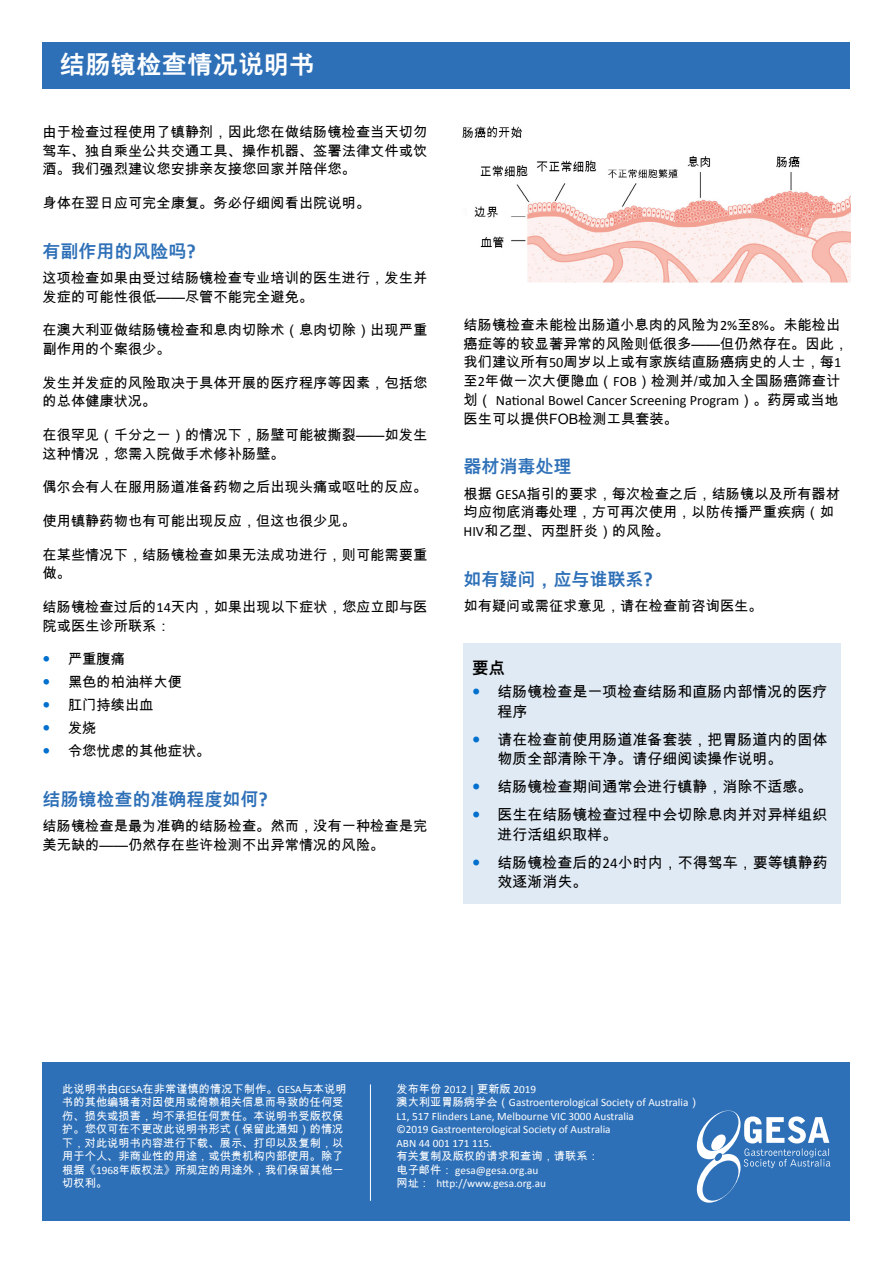
<style>
.page{position:relative;width:893px;height:1263px;background:#fff}
.page>*{position:absolute;margin:0;border:0;box-sizing:border-box;transform-origin:0 0}
.t1{font:700 25.5px "Arial Unicode MS";color:#fff}
.t2{font:700 18px "Arial Unicode MS";color:#2e70b8}
.t3{font:700 16.5px "Arial Unicode MS";color:#000}
.t4{font:15px/19.5px "Arial Unicode MS";color:#000}
.t5{font:14.25px/18.8px "Arial Unicode MS";color:#000}
.t6{font:14.25px "Calibri";color:#000}
.t7{font:11.25px/13.5px "Calibri";color:#fff}
.t8{font:11.25px/13.5px "Arial Unicode MS";color:#fff}
.s1{font-family:"Calibri";font-size:20.25px}
.s2{font-family:"Calibri"}
.s3{font-family:"Arial Unicode MS"}
</style>
<div class="page">
<div style="left:43px;top:43px;width:807px;height:46px;background:#2e70b8"></div>
<img style="left:462px;top:126px;width:388px;height:157px">
<div style="left:463px;top:643px;width:378px;height:261px;background:#e0eaf4"></div>
<div style="left:43px;top:1062px;width:807px;height:158px;background:#2e70b8"></div>
<svg style="left:697px;top:1110px;width:133px;height:93px"></svg>
<hr style="left:370px;top:1084px;width:1px;height:117px;background:#fff">
<h1 class="t1" style="left:60px;top:46px;width:256px">结肠镜检查情况说明书</h1>
<p class="t5" style="left:43px;top:122px;width:386px;text-align:justify">由于检查过程使用了镇静剂，因此您在做结肠镜检查当天切勿驾车、独自乘坐公共交通工具、操作机器、签署法律文件或饮酒。我们强烈建议您安排亲友接您回家并陪伴您。</p>
<p class="t5" style="left:43px;top:193px;width:329px">身体在翌日应可完全康复。务必仔细阅看出院说明。</p>
<p class="t2" style="left:43px;top:238px;width:155px">有副作用的风险吗<span class="s1">?</span></p>
<p class="t5" style="left:43px;top:268px;width:386px">这项检查如果由受过结肠镜检查专业培训的医生进行，发生并发症的可能性很低——尽管不能完全避免。</p>
<p class="t5" style="left:43px;top:321px;width:386px">在澳大利亚做结肠镜检查和息肉切除术（息肉切除）出现严重副作用的个案很少。</p>
<p class="t5" style="left:43px;top:373px;width:386px">发生并发症的风险取决于具体开展的医疗程序等因素，包括您的总体健康状况。</p>
<p class="t5" style="left:43px;top:425px;width:386px">在很罕见（千分之一）的情况下，肠壁可能被撕裂——如发生这种情况，您需入院做手术修补肠壁。</p>
<p class="t5" style="left:43px;top:478px;width:386px">偶尔会有人在服用肠道准备药物之后出现头痛或呕吐的反应。</p>
<p class="t5" style="left:43px;top:511px;width:315px">使用镇静药物也有可能出现反应，但这也很少见。</p>
<p class="t5" style="left:43px;top:545px;width:386px">在某些情况下，结肠镜检查如果无法成功进行，则可能需要重做。</p>
<p class="t5" style="left:43px;top:597px;width:386px">结肠镜检查过后的<span class="s2">14</span>天内，如果出现以下症状，您应立即与医院或医生诊所联系：</p>
<p class="t5" style="left:68px;top:648px;width:144px;line-height:23px">严重腹痛<br>黑色的柏油样大便<br>肛门持续出血<br>发烧<br>令您忧虑的其他症状。</p>
<p class="t2" style="left:43px;top:787px;width:227px">结肠镜检查的准确程度如何<span class="s1">?</span></p>
<p class="t5" style="left:43px;top:817px;width:386px">结肠镜检查是最为准确的结肠检查。然而，没有一种检查是完美无缺的——仍然存在些许检测不出异常情况的风险。</p>
<p class="t5" style="left:463px;top:315px;width:386px">结肠镜检查未能检出肠道小息肉的风险为<span class="s2">2%</span>至<span class="s2">8%</span>。未能检出癌症等的较显著异常的风险则低很多——但仍然存在。因此，我们建议所有<span class="s2">50</span>周岁以上或有家族结直肠癌病史的人士，每<span class="s2">1</span>至<span class="s2">2</span>年做一次大便隐血（<span class="s2">FOB</span>）检测并/或加入全国肠癌筛查计</p>
<p class="t6" style="left:463px;top:391px;width:377px"><span class="s3">划（</span> National Bowel Cancer Screening Program<span class="s3">）。药房或当地</span></p>
<p class="t5" style="left:463px;top:409px;width:216px">医生可以提供FOB检测工具套装。</p>
<p class="t2" style="left:463px;top:454px;width:109px">器材消毒处理</p>
<p class="t5" style="left:463px;top:484px;width:378px">根据 <span class="s2">GESA</span>指引的要求，每次检查之后，结肠镜以及所有器材均应彻底消毒处理，方可再次使用，以防传播严重疾病（如<br><span class="s2">HIV</span>和乙型、丙型肝炎）的风险。</p>
<p class="t2" style="left:463px;top:566px;width:191px">如有疑问，应与谁联系<span class="s1">?</span></p>
<p class="t5" style="left:463px;top:596px;width:301px">如有疑问或需征求意见，请在检查前咨询医生。</p>
<p class="t3" style="left:472px;top:655px;width:34px">要点</p>
<p class="t4" style="left:497px;top:682px;width:331px">结肠镜检查是一项检查结肠和直肠内部情况的医疗程序</p>
<p class="t4" style="left:497px;top:729px;width:331px">请在检查前使用肠道准备套装，把胃肠道内的固体物质全部清除干净。请仔细阅读操作说明。</p>
<p class="t4" style="left:497px;top:773px;width:331px;line-height:28px">结肠镜检查期间通常会进行镇静，消除不适感。医生在结肠镜检查过程中会切除息肉并对异样组织</p>
<p class="t4" style="left:497px;top:820px;width:332px;line-height:28px">进行活组织取样。<br>结肠镜检查后的<span class="s2">24</span>小时内，不得驾车，要等镇静药</p>
<p class="t4" style="left:497px;top:872px;width:91px">效逐渐消失。</p>
<p class="t8" style="left:62px;top:1082px;width:286px">此说明书由<span class="s2">GESA</span>在非常谨慎的情况下制作。<span class="s2">GESA</span>与本说明书的其他编辑者对因使用或倚赖相关信息而导致的任何受伤、损失或损害，均不承担任何责任。本说明书受版权保护。您仅可在不更改此说明书形式（保留此通知）的情况下，对此说明书内容进行下载、展示、打印以及复制，以用于个人、非商业性的用途，或供贵机构内部使用。除了根据《<span class="s2">1968</span>年版权法》所规定的用途外，我们保留其他一切权利。</p>
<p class="t7" style="left:396px;top:1082px;width:305px"><span class="s3">发布年份</span> 2012 | <span class="s3">更新版</span> 2019<br><span class="s3">澳大利亚胃肠病学会（</span>Gastroenterological Society of Australia<span class="s3">）</span>L1, 517 Flinders Lane, Melbourne VIC 3000 Australia<br>©2019 Gastroenterological Society of Australia<br>ABN 44 001 171 115.</p>
<p class="t8" style="left:396px;top:1149px;width:204px">有关复制及版权的请求和查询，请联系：</p>
<p class="t7" style="left:396px;top:1163px;width:151px"><span class="s3">电子邮件：</span> gesa@gesa.org.au<span class="s3">网址：</span> http://www.gesa.org.au</p>
</div>
